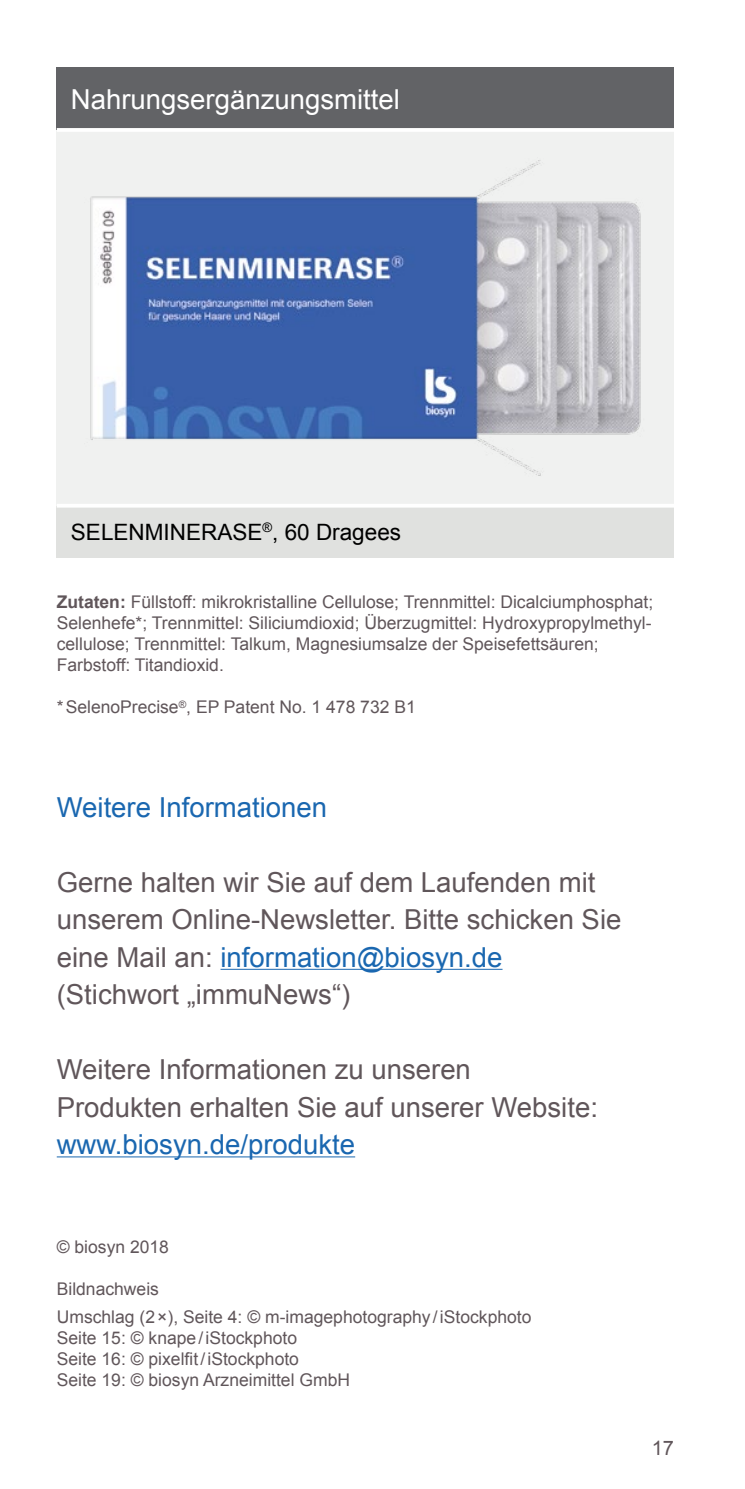
<style>
.page{position:relative;width:745px;height:1489px;background:#fff}
.page>*{position:absolute;margin:0;border:0;box-sizing:border-box;transform-origin:0 0}
.fliesstext_Laien{font:27.5px/37.5px "Arial";color:#60565a}
.Headline_Balken_11_P{font:27.5px "Arial";color:#fff}
.fliesstext_Laien-2{font:27.5px "Arial";color:#1a67b0}
.zwischenhead{font:27.5px "Arial";color:#1a67b0}
.tabelle_9_Pt{font:22.5px "Arial";color:#000}
.t1{font:20px "Arial";color:#60565a}
.marginalien{font:17.5px/21px "Arial";color:#60565a}
.s1{font-weight:700}
.s2{color:#1a67b0}
</style>
<div class="page">
<hr style="left:220px;top:968px;width:282px;height:1px;background:#1a67b0">
<hr style="left:57px;top:1156px;width:298px;height:1px;background:#1a67b0">
<div style="left:57px;top:67px;width:616px;height:63px;background:#626366"></div>
<div style="left:57px;top:130px;width:616px;height:375px;background:#f0f1f0"></div>
<div style="left:57px;top:505px;width:616px;height:52px;background:#e0e1df"></div>
<hr style="left:57px;top:128px;width:616px;height:4px;background:#fff">
<hr style="left:57px;top:504px;width:616px;height:3px;background:#fff">
<img style="left:90px;top:160px;width:551px;height:316px">
<p class="Headline_Balken_11_P" style="left:71px;top:81px;width:330px">Nahrungsergänzungsmittel</p>
<p class="tabelle_9_Pt" style="left:71px;top:517px;width:331px">SELENMINERASE<sup>®</sup>, 60 Dragees</p>
<p class="marginalien" style="left:57px;top:592px;width:597px"><span class="s1">Zutaten:</span> Füllstoff: mikrokristalline Cellulose; Trennmittel: Dicalciumphosphat; Selenhefe*; Trennmittel: Siliciumdioxid; Überzugmittel: Hydroxypropylmethyl&shy;cellulose; Trennmittel: Talkum, Magnesiumsalze der Speisefettsäuren; Farbstoff: Titandioxid.</p>
<p class="marginalien" style="left:57px;top:697px;width:360px">*SelenoPrecise<sup>®</sup>, EP Patent No. 1 478 732 B1</p>
<p class="zwischenhead" style="left:57px;top:789px;width:272px">Weitere Informationen</p>
<p class="fliesstext_Laien" style="left:57px;top:863px;width:565px">Gerne halten wir Sie auf dem Laufenden mit unserem Online-Newsletter. Bitte schicken Sie eine Mail an: <span class="s2">information@biosyn.de </span>(Stichwort „immuNews“)</p>
<p class="fliesstext_Laien" style="left:57px;top:1051px;width:542px">Weitere Informationen zu unseren<br>Produkten erhalten Sie auf unserer Website:</p>
<p class="fliesstext_Laien-2" style="left:57px;top:1126px;width:300px">www.biosyn.de/produkte</p>
<p class="marginalien" style="left:57px;top:1236px;width:114px">© biosyn 2018</p>
<p class="marginalien" style="left:57px;top:1278px;width:104px">Bildnachweis</p>
<p class="marginalien" style="left:57px;top:1306px;width:476px">Umschlag (2×), Seite 4: © m-imagephotography /iStockphoto</p>
<p class="marginalien" style="left:57px;top:1327px;width:242px">Seite 15: © knape/iStockphoto</p>
<p class="marginalien" style="left:57px;top:1348px;width:243px">Seite 16: © pixelfit / iStockphoto</p>
<p class="marginalien" style="left:57px;top:1369px;width:295px">Seite 19: © biosyn Arzneimittel GmbH</p>
<p class="t1" style="left:651px;top:1434px;width:24px">17</p>
</div>
